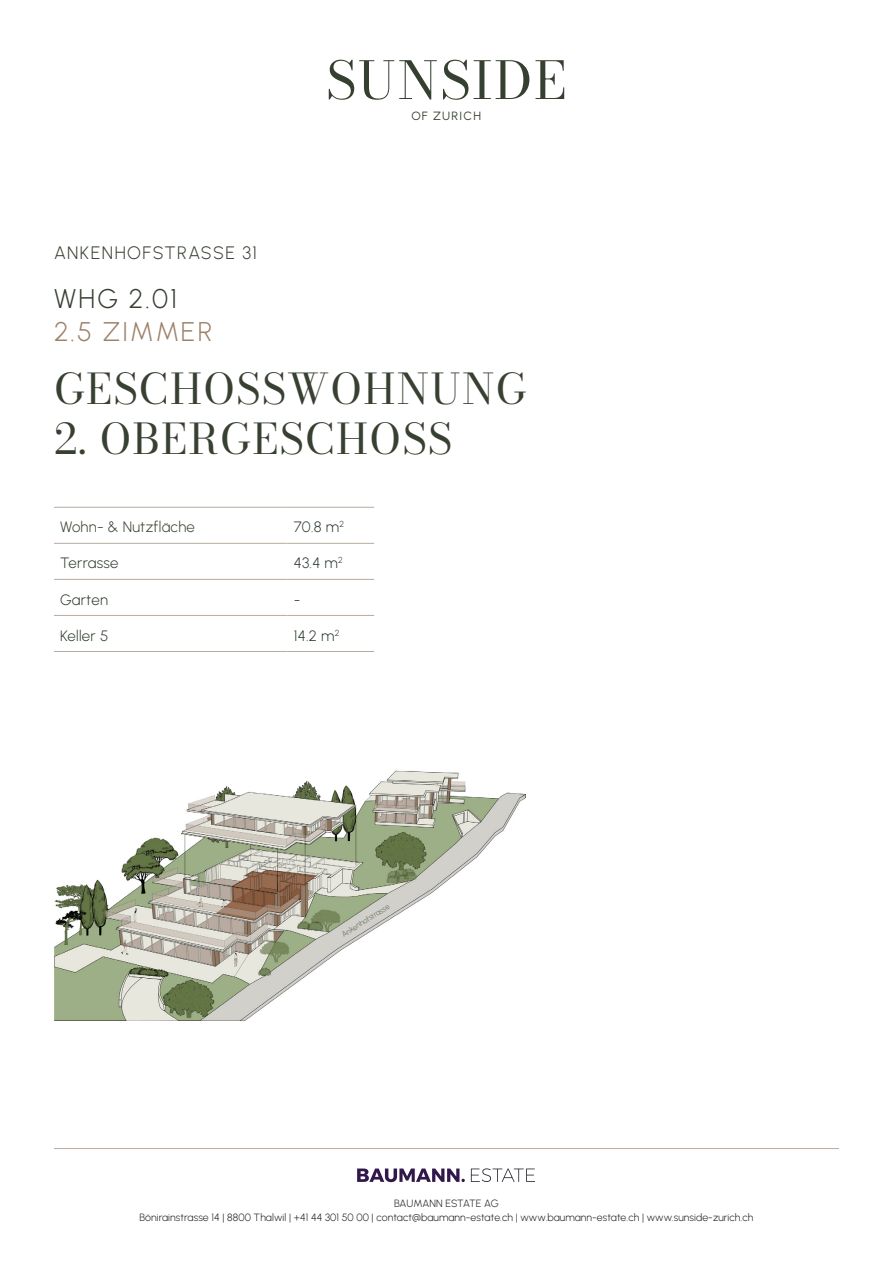
<style>
.page{position:relative;width:893px;height:1263px;background:#fff}
.page>*{position:absolute;margin:0;border:0;box-sizing:border-box;transform-origin:0 0}
.t1{font:42px "Bodoni Moda";letter-spacing:.03em;color:#374031}
.t2{font:300 27px "Urbanist";letter-spacing:.08em;color:#9c826a}
.t3{font:300 27px "Urbanist";color:#374031}
.t4{font:300 18px "Urbanist";letter-spacing:.08em;color:#374031}
.t5{font:300 15px "Urbanist";letter-spacing:.02em;color:#2c3a2d}
.t6{font:300 15px "Urbanist";letter-spacing:.02em;color:#374031}
.t7{font:12px "Urbanist";letter-spacing:.1em;color:#364031}
.t8{font:300 10.5px/13.5px "Urbanist";letter-spacing:.01em;color:#1a1a1a;text-align:center}
.t9{font:300 7.5px "Urbanist";color:#5f665a}
</style>
<div class="page">
<svg style="left:329px;top:60px;width:108px;height:40px"></svg>
<svg style="left:443px;top:60px;width:25px;height:40px"></svg>
<svg style="left:474px;top:60px;width:55px;height:39px"></svg>
<svg style="left:536px;top:60px;width:28px;height:39px"></svg>
<hr style="left:54px;top:1148px;width:785px;height:1px;background:#b8ab9f">
<svg style="left:357px;top:1168px;width:108px;height:14px"></svg>
<svg style="left:471px;top:1168px;width:64px;height:14px"></svg>
<hr style="left:54px;top:507px;width:234px;height:1px;background:#b8ab9f">
<hr style="left:288px;top:507px;width:86px;height:1px;background:#b8ab9f">
<hr style="left:54px;top:543px;width:234px;height:1px;background:#b8ab9f">
<hr style="left:288px;top:543px;width:86px;height:1px;background:#b8ab9f">
<hr style="left:54px;top:579px;width:234px;height:1px;background:#b8ab9f">
<hr style="left:288px;top:579px;width:86px;height:1px;background:#b8ab9f">
<hr style="left:54px;top:615px;width:234px;height:1px;background:#b8ab9f">
<hr style="left:288px;top:615px;width:86px;height:1px;background:#b8ab9f">
<hr style="left:54px;top:651px;width:234px;height:1px;background:#b8ab9f">
<hr style="left:288px;top:651px;width:86px;height:1px;background:#b8ab9f">
<img style="left:54px;top:770px;width:471px;height:250px">
<h3 class="t4" style="left:54px;top:241px;width:204px">ANKENHOFSTRASSE 31</h3>
<h2 class="t3" style="left:54px;top:281px;width:125px">WHG 2.01</h2>
<h2 class="t2" style="left:54px;top:313px;width:160px">2.5 ZIMMER</h2>
<p class="t7" style="left:411px;top:108px;width:71px">OF ZURICH</p>
<h1 class="t1" style="left:54px;top:360px;width:474px">GESCHOSSWOHNUNG</h1>
<h1 class="t1" style="left:54px;top:410px;width:399px">2. OBERGESCHOSS</h1>
<h3 class="t6" style="left:60px;top:517px;width:136px">Wohn- &amp; Nutzfläche</h3>
<h3 class="t5" style="left:294px;top:517px;width:52px">70.8 m<sup>2</sup></h3>
<h3 class="t5" style="left:60px;top:553px;width:60px">Terrasse</h3>
<h3 class="t5" style="left:294px;top:553px;width:51px">43.4 m<sup>2</sup></h3>
<h3 class="t5" style="left:60px;top:589px;width:49px">Garten</h3>
<h3 class="t5" style="left:294px;top:589px;width:8px">-</h3>
<h3 class="t5" style="left:60px;top:625px;width:50px">Keller 5</h3>
<h3 class="t5" style="left:294px;top:625px;width:47px">14.2 m<sup>2</sup></h3>
<p class="t9" style="left:340px;top:931px;width:56px;rotate:-32deg">Ankenhofstrasse</p>
<p class="t8" style="left:139px;top:1196px;width:615px">BAUMANN ESTATE AG<br>Bönirainstrasse 14 | 8800 Thalwil | +41 44 301 50 00 | contact@baumann-estate.ch | www.baumann-estate.ch | www.sunside-zurich.ch</p>
</div>
